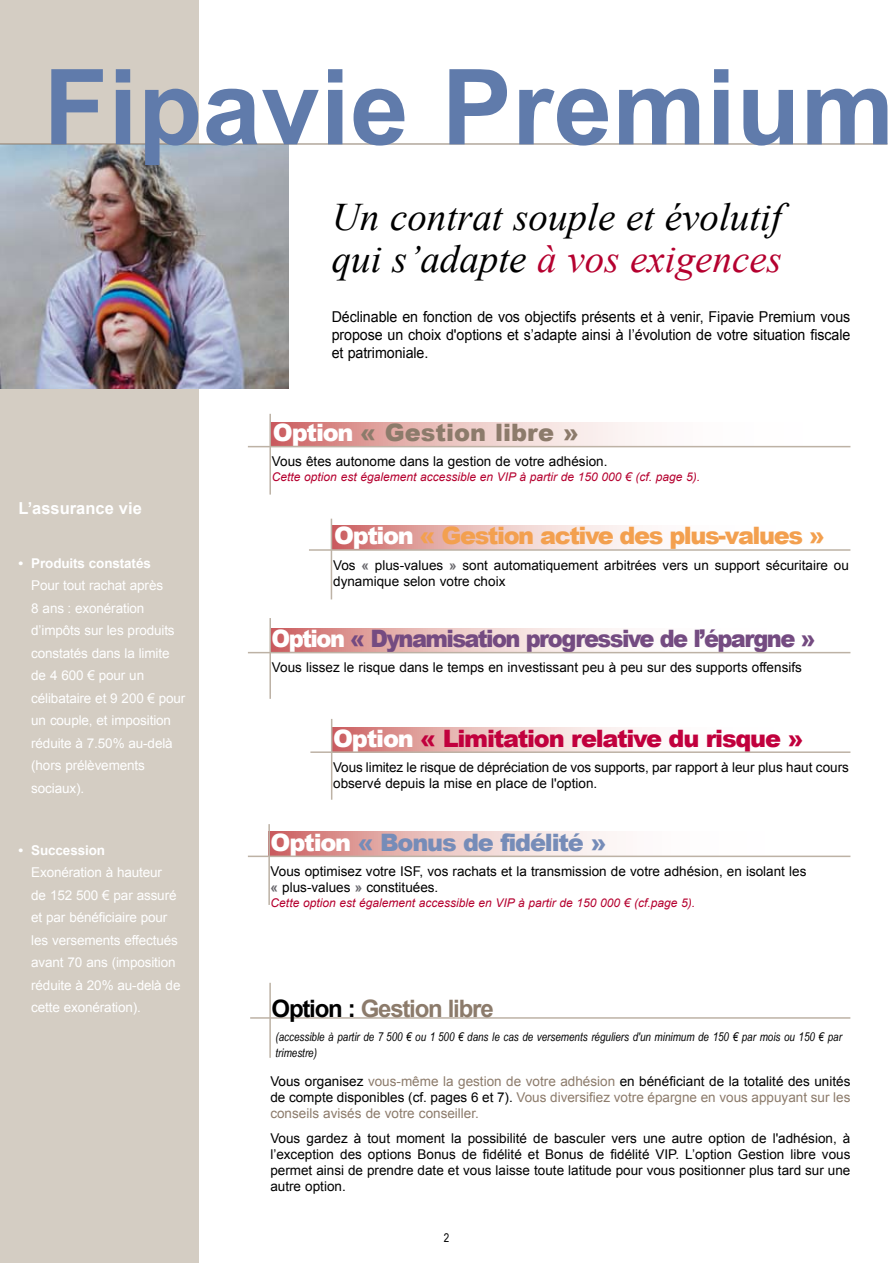
<style>
.page{position:relative;width:893px;height:1263px;background:#fff}
.page>*{position:absolute;margin:0;border:0;box-sizing:border-box;transform-origin:0 0}
.t1{font:700 105px "Arial";letter-spacing:.005em;color:#607bab}
.t2{font:italic 39px/42px "Times New Roman";color:#000}
.t3{font:900 24px "Arial";letter-spacing:-.07em;color:#744b81;scale:.94 1}
.t4{font:900 24px "Arial";letter-spacing:-.06em;color:#f3a04f}
.t5{font:900 24px "Arial";letter-spacing:-.05em;color:#c1003d}
.t6{font:900 24px "Arial";letter-spacing:-.05em;color:#768cb8}
.t7{font:900 24px "Arial";color:#8c7b6b}
.t8{font:700 24px "Arial";letter-spacing:-.05em;color:#8c7b6b}
.t9{font:700 16.5px "Arial";color:#fff}
.t10{font:15px/18px "Arial";letter-spacing:-.005em;color:#000;text-align:justify;scale:.95 1}
.t11{font:13.5px/16.2px "Arial";color:#000}
.t12{font:13.5px/22.5px "Arial";letter-spacing:-.01em;color:#fff}
.t13{font:13.5px/16.2px "Arial";color:#8c7b6b;text-align:justify}
.t14{font:700 13.5px "Arial";letter-spacing:-.01em;color:#fff}
.t15{font:italic 12px "Arial";color:#b5002f}
.t16{font:italic 12px/15.8px "Arial Narrow";color:#000}
.s1{color:#b5002f}
.s2{color:#fff}
.s3{font-weight:700;color:#68676c}
.s4{color:#000}
</style>
<div class="page">
<div style="left:0;top:0;width:199px;height:1263px;background:#d4cdc3"></div>
<svg style="left:271px;top:422px;width:513px;height:24px"></svg>
<hr style="left:248px;top:446px;width:602px;height:1px;background:#bdb2a5">
<hr style="left:269px;top:414px;width:2px;height:81px;background:#bdb2a5">
<svg style="left:271px;top:628px;width:579px;height:24px"></svg>
<hr style="left:248px;top:652px;width:602px;height:1px;background:#bdb2a5">
<hr style="left:269px;top:618px;width:2px;height:81px;background:#bdb2a5">
<svg style="left:332px;top:728px;width:304px;height:23px;background:#e8bbb9"></svg>
<hr style="left:310px;top:751px;width:540px;height:2px;background:#bdb2a5">
<hr style="left:331px;top:719px;width:1px;height:81px;background:#bdb2a5">
<svg style="left:332px;top:525px;width:305px;height:24px;background:#e8bbb9"></svg>
<hr style="left:309px;top:549px;width:541px;height:2px;background:#bdb2a5">
<hr style="left:331px;top:519px;width:1px;height:80px;background:#bdb2a5">
<svg style="left:270px;top:832px;width:340px;height:23px;background:#e8bbb9"></svg>
<hr style="left:248px;top:855px;width:602px;height:2px;background:#bdb2a5">
<hr style="left:268px;top:824px;width:2px;height:81px;background:#bdb2a5">
<img style="left:0;top:145px;width:288px;height:244px">
<hr style="left:250px;top:1017px;width:600px;height:2px;background:#bdb2a5">
<hr style="left:269px;top:983px;width:2px;height:75px;background:#bdb2a5">
<hr style="left:0;top:144px;width:887px;height:1px;background:#8c7b6b">
<h1 class="t1" style="left:44px;top:38px;width:852px">Fipavie Premium</h1>
<h2 class="t2" style="left:332px;top:195px;width:452px">Un contrat souple et évolutif qui s’adapte <span class="s1">à vos exigences</span></h2>
<p class="t10" style="left:332px;top:308px;width:547px">Déclinable en fonction de vos objectifs présents et à venir, Fipavie Premium vous propose un choix d'options et s’adapte ainsi à l’évolution de votre situation fiscale et patrimoniale.</p>
<p class="t9" style="left:19px;top:498px;width:125px">L’assurance vie</p>
<p class="t14" style="left:19px;top:554px;width:134px">• Produits constatés</p>
<p class="t12" style="left:31px;top:574px;width:156px">Pour tout rachat après<br>8 ans : exonération d’impôts sur les produits constatés dans la limite de 4 600 € pour un célibataire et 9 200 € pour un couple, et imposition réduite à 7.50% au-delà (hors prélèvements sociaux).</p>
<p class="t14" style="left:19px;top:841px;width:88px">• Succession</p>
<p class="t12" style="left:31px;top:861px;width:151px">Exonération à hauteur<br>de 152 500 € par assuré et par bénéficiaire pour les versements effectués avant 70 ans (imposition réduite à 20% au-delà de cette exonération).</p>
<h3 class="t7" style="left:273px;top:415px;width:307px"><span class="s2">Option</span> « Gestion libre »</h3>
<p class="t11" style="left:272px;top:454px;width:337px">Vous êtes autonome dans la gestion de votre adhésion.</p>
<p class="t15" style="left:272px;top:469px;width:430px">Cette option est également accessible en VIP à partir de 150 000 € (cf. page 5).</p>
<h3 class="t4" style="left:334px;top:518px;width:492px"><span class="s2">Option</span> « Gestion active des plus-values »</h3>
<p class="t11" style="left:333px;top:557px;width:517px">Vos <span class="s3">«</span> plus-values <span class="s3">»</span> sont automatiquement arbitrées vers un support sécuritaire ou dynamique selon votre choix</p>
<h3 class="t3" style="left:272px;top:621px;width:580px"><span class="s2">Option</span> « Dynamisation progressive de l’épargne »</h3>
<p class="t11" style="left:272px;top:660px;width:531px">Vous lissez le risque dans le temps en investissant peu à peu sur des supports offensifs</p>
<h3 class="t5" style="left:333px;top:721px;width:472px"><span class="s2">Option</span> « Limitation relative du risque »</h3>
<p class="t11" style="left:333px;top:759px;width:517px">Vous limitez le risque de dépréciation de vos supports, par rapport à leur plus haut cours observé depuis la mise en place de l'option.</p>
<h3 class="t6" style="left:271px;top:825px;width:337px"><span class="s2">Option</span> « Bonus de fidélité »</h3>
<p class="t11" style="left:271px;top:863px;width:537px">Vous optimisez votre ISF, vos rachats et la transmission de votre adhésion, en isolant les <span class="s3">«</span> plus-values <span class="s3">»</span> constituées.</p>
<p class="t15" style="left:271px;top:895px;width:426px">Cette option est également accessible en VIP à partir de 150 000 € (cf.page 5).</p>
<h3 class="t8" style="left:272px;top:992px;width:224px"><span class="s4">Option :</span> Gestion libre</h3>
<p class="t16" style="left:275px;top:1028px;width:568px">(accessible à partir de 7 500 € ou 1 500 € dans le cas de versements réguliers d'un minimum de 150 € par mois ou 150 € par trimestre)</p>
<p class="t13" style="left:270px;top:1073px;width:582px"><span class="s4">Vous organisez</span> vous-même la gestion de votre adhésion <span class="s4">en bénéficiant de la totalité des unités de compte disponibles (cf. pages 6 et 7).</span> Vous diversifiez votre épargne en vous appuyant sur les conseils avisés de votre conseiller.</p>
<p class="t11" style="left:270px;top:1130px;width:582px;text-align:justify">Vous gardez à tout moment la possibilité de basculer vers une autre option de l'adhésion, à l’exception des options Bonus de fidélité et Bonus de fidélité VIP. L’option Gestion libre vous permet ainsi de prendre date et vous laisse toute latitude pour vous positionner plus tard sur une autre option.</p>
</div>
